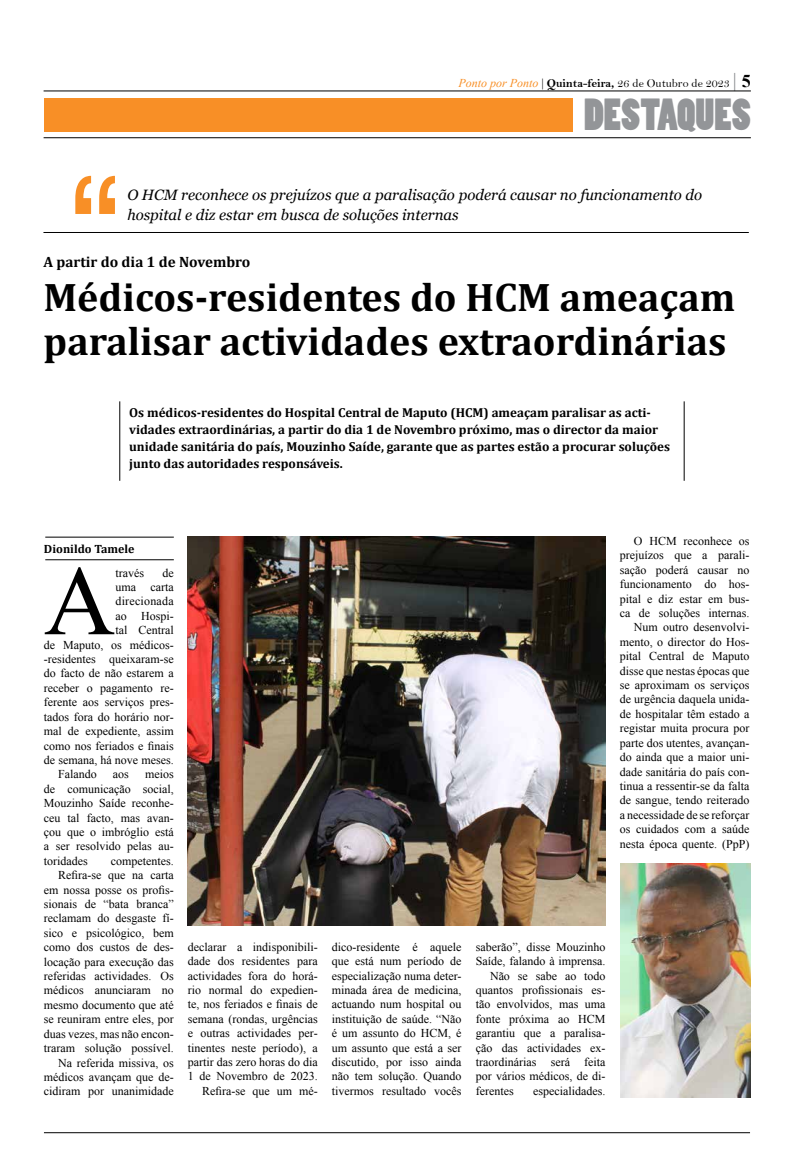
<style>
.page{position:relative;width:794px;height:1163px;background:#fff}
.page>*{position:absolute;margin:0;border:0;box-sizing:border-box;transform-origin:0 0}
.t1{font:99px "Times New Roman";color:#000}
.t2{font:42px "Poplar Std";color:#939598}
.t3{font:700 40px/44px "Cambria";color:#000}
.t4{font:italic 15px/20px "Georgia";color:#000}
.t5{font:700 15px "Cambria";color:#000}
.t6{font:700 13px/17px "Cambria";color:#000}
.t7{font:12px/14.4px "Times New Roman";color:#000;text-align:right}
.t8{font:12px "Bell";color:#000}
.t9{font:700 12px "Cambria";color:#000}
.t10{font:12px "Times New Roman";letter-spacing:.02em;color:#000}
.s1{font-family:"Times New Roman";font-style:italic;color:#f88f26}
.s2{font-family:"Times New Roman"}
.s3{font-family:"Bell MT Bold"}
.s4{font-family:"Times New Roman";font-size:20px;color:#808285}
.s5{font-family:"Times New Roman";font-weight:700;font-size:18px}
</style>
<div class="page">
<hr style="left:44px;top:137px;width:707px;height:1px;background:#000">
<hr style="left:44px;top:90px;width:707px;height:1px;background:#000">
<hr style="left:44px;top:1131px;width:706px;height:1px;background:#000">
<div style="left:44px;top:98px;width:528px;height:34px;background:#f88f26"></div>
<svg style="left:75px;top:176px;width:40px;height:38px"></svg>
<hr style="left:43px;top:232px;width:706px;height:1px;background:#000">
<hr style="left:683px;top:401px;width:1px;height:79px;background:#000">
<hr style="left:119px;top:401px;width:1px;height:79px;background:#000">
<hr style="left:45px;top:536px;width:129px;height:1px;background:#000">
<hr style="left:45px;top:559px;width:129px;height:1px;background:#000">
<img style="left:188px;top:536px;width:417px;height:389px">
<img style="left:620px;top:863px;width:130px;height:234px">
<p class="t8" style="left:458px;top:76px;width:294px"><span class="s1">Ponto por Ponto</span> <span class="s2">|</span> <span class="s3">Quinta-feira,</span> 26 de Outubro de 2023 <span class="s4">|</span> <span class="s5">5</span></p>
<h2 class="t2" style="left:584px;top:91px;width:168px">DESTAQUES</h2>
<p class="t4" style="left:127px;top:184px;width:576px">O HCM reconhece os prejuízos que a paralisação poderá causar no funcionamento do hospital e diz estar em busca de soluções internas</p>
<p class="t5" style="left:43px;top:253px;width:208px">A partir do dia 1 de Novembro</p>
<h3 class="t3" style="left:43px;top:275px;width:693px">Médicos-residentes do HCM ameaçam paralisar actividades extraordinárias</h3>
<p class="t6" style="left:129px;top:403px;width:542px">Os médicos-residentes do Hospital Central de Maputo (HCM) ameaçam paralisar as acti&shy;vidades extraordinárias, a partir do dia 1 de Novembro próximo, mas o director da maior unidade sanitária do país, Mouzinho Saíde, garante que as partes estão a procurar soluções junto das autoridades responsáveis.</p>
<p class="t9" style="left:44px;top:541px;width:92px">Dionildo Tamele</p>
<h1 class="t1" style="left:44px;top:534px;width:73px">A</h1>
<p class="t7" style="left:115px;top:565px;width:30px">través</p>
<p class="t7" style="left:162px;top:565px;width:13px">de</p>
<p class="t7" style="left:115px;top:579px;width:60px">uma carta</p>
<p class="t10" style="left:115px;top:593px;width:60px">direcionada</p>
<p class="t7" style="left:115px;top:608px;width:60px">ao Hospi-</p>
<p class="t7" style="left:115px;top:622px;width:60px">tal Central</p>
<p class="t7" style="left:44px;top:637px;width:131px">de Maputo, os médicos-</p>
<p class="t7" style="left:44px;top:651px;width:131px">-residentes queixaram-se</p>
<p class="t7" style="left:44px;top:666px;width:131px">do facto de não estarem a</p>
<p class="t7" style="left:44px;top:680px;width:131px">receber o pagamento re-</p>
<p class="t7" style="left:44px;top:694px;width:131px">ferente aos serviços pres-</p>
<p class="t7" style="left:44px;top:709px;width:131px">tados fora do horário nor-</p>
<p class="t7" style="left:44px;top:723px;width:131px">mal de expediente, assim</p>
<p class="t7" style="left:44px;top:738px;width:131px">como nos feriados e finais</p>
<p class="t7" style="left:44px;top:752px;width:131px">de semana, há nove meses.</p>
<p class="t7" style="left:58px;top:766px;width:40px">Falando</p>
<p class="t7" style="left:113px;top:766px;width:17px">aos</p>
<p class="t7" style="left:44px;top:766px;width:131px;text-align:justify;text-indent:101px">meios de comunicação social, Mouzinho Saíde reconhe&shy;ceu tal facto, mas avan&shy;çou que o imbróglio está a ser resolvido pelas au&shy;toridades</p>
<p class="t7" style="left:44px;top:853px;width:131px">competentes.<br>Refira-se que na carta em nossa posse os profis&shy;sionais de “bata branca” reclamam do desgaste fí&shy;sico e psicológico, bem como dos custos de des&shy;locação para execução das referidas actividades. Os médicos anunciaram no mesmo documento que até se reuniram entre eles, por duas vezes, mas não encon&shy;traram solução possível.<br>Na referida missiva, os médicos avançam que de&shy;cidiram por unanimidade</p>
<p class="t7" style="left:188px;top:939px;width:131px">declarar a indisponibili&shy;dade dos residentes para actividades fora do horá&shy;rio normal do expedien&shy;te, nos feriados e finais de semana (rondas, urgências e outras actividades per&shy;tinentes neste período), a partir das zero horas do dia<br>1 de Novembro de 2023.<br>Refira-se que um mé-</p>
<p class="t7" style="left:332px;top:939px;width:131px;text-align:justify">dico-residente é aquele que está num período de especialização numa deter&shy;minada área de medicina, actuando num hospital ou instituição de saúde. “Não é um assunto do HCM, é um assunto que está a ser discutido, por isso ainda não tem solução. Quando tivermos resultado vocês</p>
<p class="t7" style="left:476px;top:939px;width:131px">saberão”, disse Mouzinho</p>
<p class="t7" style="left:476px;top:953px;width:131px">Saíde, falando à imprensa.</p>
<p class="t7" style="left:490px;top:968px;width:117px">Não se sabe ao todo</p>
<p class="t7" style="left:476px;top:982px;width:131px">quantos profissionais es-</p>
<p class="t7" style="left:476px;top:996px;width:131px">tão envolvidos, mas uma</p>
<p class="t7" style="left:476px;top:1011px;width:131px">fonte próxima ao HCM</p>
<p class="t7" style="left:476px;top:1025px;width:131px">garantiu que a paralisa-</p>
<p class="t7" style="left:476px;top:1040px;width:131px">ção das actividades ex-</p>
<p class="t7" style="left:476px;top:1054px;width:131px">traordinárias será feita</p>
<p class="t7" style="left:476px;top:1068px;width:131px">por vários médicos, de di-</p>
<p class="t7" style="left:476px;top:1083px;width:39px">ferentes</p>
<p class="t7" style="left:533px;top:1083px;width:74px">especialidades.</p>
<p class="t7" style="left:620px;top:533px;width:131px">O HCM reconhece os prejuízos que a parali&shy;sação poderá causar no funcionamento do hos&shy;pital e diz estar em bus&shy;ca de soluções internas.<br>Num outro desenvolvi&shy;mento, o director do Hos&shy;pital Central de Maputo disse que nestas épocas que se aproximam os serviços de urgência daquela unida&shy;de hospitalar têm estado a registar muita procura por parte dos utentes, avançan&shy;do ainda que a maior uni&shy;dade sanitária do país con&shy;tinua a ressentir-se da falta de sangue, tendo reiterado a necessidade de se reforçar os cuidados com a saúde nesta época quente. (PpP)</p>
</div>
